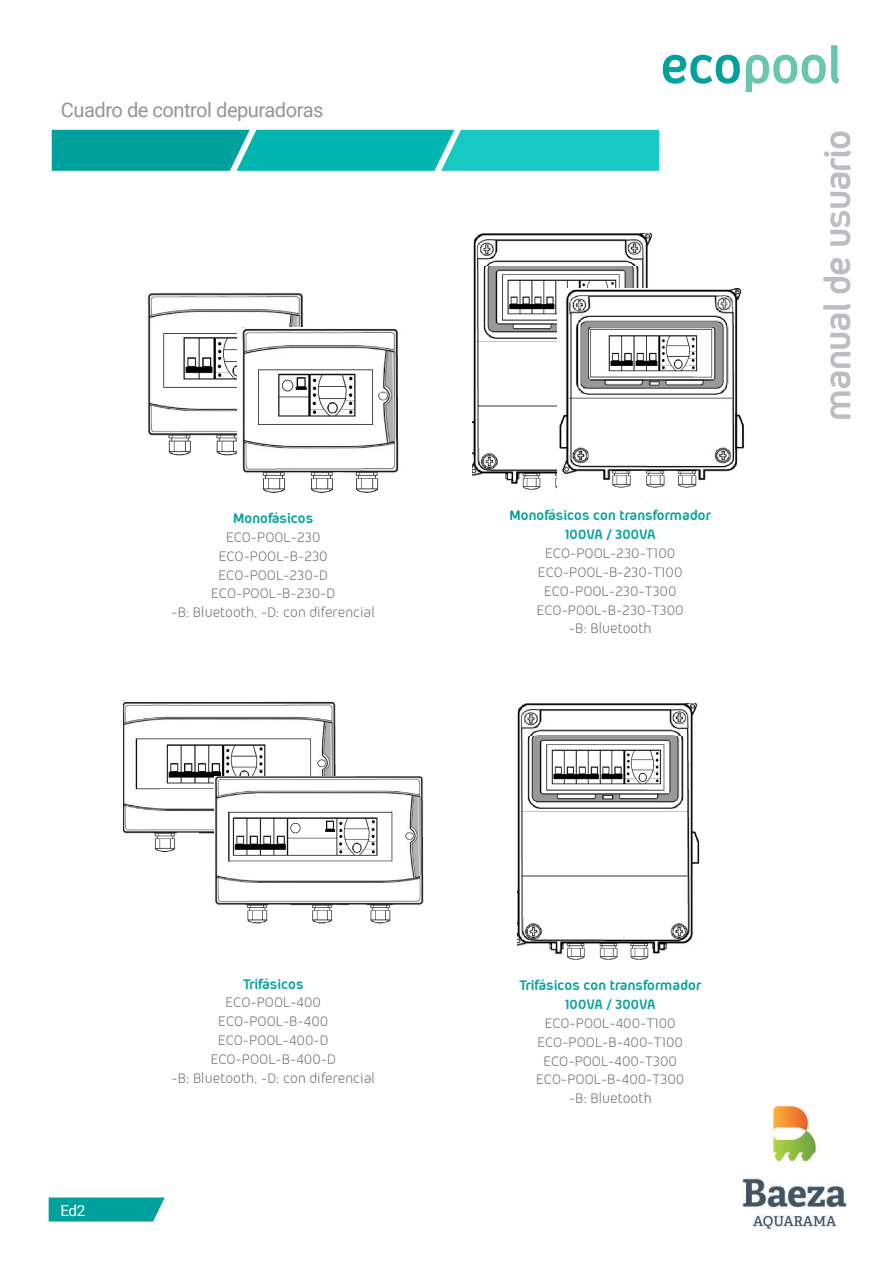
<style>
.page{position:relative;width:893px;height:1263px;background:#fff}
.page>*{position:absolute;margin:0;border:0;box-sizing:border-box;transform-origin:0 0}
.t1{font:700 58.8px "Aeroportal";letter-spacing:-.015em;color:#68c5ae}
.t2{font:700 41.1px "Aeroportal";letter-spacing:-.025em;color:#bcbdc0}
.t3{font:20.1px "Roboto";letter-spacing:-.025em;color:#939598}
.t4{font:15.75px/18.8px "Aeroportal";color:#6c6d70;text-align:center}
.t5{font:700 15.75px/18.8px "Aeroportal";color:#00a19c;text-align:center}
.t6{font:15.3px "Roboto";color:#fff}
.s1{color:#00a19c}
</style>
<div class="page">
<svg style="left:52px;top:130px;width:607px;height:41px;background:#0eb8b1"></svg>
<svg style="left:49px;top:1197px;width:116px;height:24px;background:#12a7a2"></svg>
<img style="left:147px;top:293px;width:156px;height:163px">
<img style="left:238px;top:327px;width:161px;height:166px">
<img style="left:473px;top:233px;width:180px;height:33px">
<img style="left:473px;top:266px;width:175px;height:224px">
<img style="left:558px;top:288px;width:186px;height:201px">
<img style="left:517px;top:703px;width:180px;height:33px">
<img style="left:517px;top:736px;width:183px;height:224px">
<img style="left:123px;top:700px;width:213px;height:152px">
<img style="left:215px;top:776px;width:208px;height:148px">
<img style="left:742px;top:1105px;width:105px;height:125px">
<p class="t3" style="left:61px;top:96px;width:264px">Cuadro de control depuradoras</p>
<p class="t5" style="left:233px;top:509px;width:82px">Monofásicos</p>
<p class="t4" style="left:171px;top:528px;width:205px">ECO-POOL-230<br>ECO-POOL-B-230<br>ECO-POOL-230-D<br>ECO-POOL-B-230-D<br>-B: Bluetooth, -D: con diferencial</p>
<h1 class="t1" style="left:660px;top:34px;width:182px"><span class="s1">eco</span>pool</h1>
<p class="t5" style="left:510px;top:506px;width:203px">Monofásicos con transformador<br>100VA / 300VA</p>
<p class="t4" style="left:537px;top:544px;width:148px">ECO-POOL-230-T100<br>ECO-POOL-B-230-T100<br>ECO-POOL-230-T300<br>ECO-POOL-B-230-T300 -B: Bluetooth</p>
<h2 class="t2" style="left:816px;top:421px;width:293px;rotate:-90deg">manual de usuario</h2>
<p class="t6" style="left:60px;top:1199px;width:26px">Ed2</p>
<p class="t5" style="left:243px;top:974px;width:62px">Trifásicos</p>
<p class="t4" style="left:171px;top:993px;width:205px">ECO-POOL-400<br>ECO-POOL-B-400<br>ECO-POOL-400-D<br>ECO-POOL-B-400-D<br>-B: Bluetooth, -D: con diferencial</p>
<p class="t5" style="left:519px;top:976px;width:183px">Trifásicos con transformador<br>100VA / 300VA</p>
<p class="t4" style="left:536px;top:1014px;width:150px">ECO-POOL-400-T100<br>ECO-POOL-B-400-T100<br>ECO-POOL-400-T300<br>ECO-POOL-B-400-T300 -B: Bluetooth</p>
</div>
